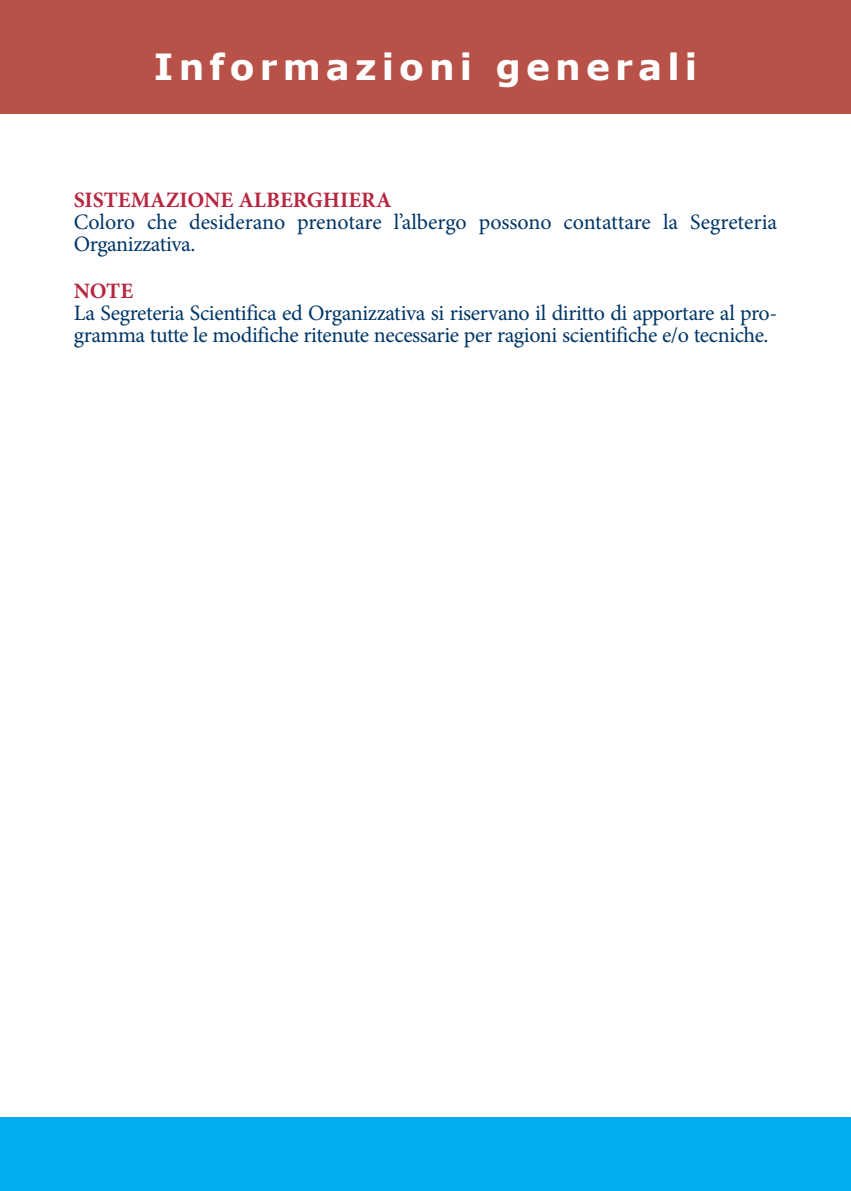
<style>
.page{position:relative;width:851px;height:1191px;background:#fff}
.page>*{position:absolute;margin:0;border:0;box-sizing:border-box;transform-origin:0 0}
.t1{font:700 36px "Verdana";letter-spacing:.14em;color:#fff}
.t2{font:22px/22px "Minion Pro";letter-spacing:-.02em;color:#003667}
.t3{font:700 22px "Minion Pro";color:#b62841}
</style>
<div class="page">
<div style="left:0;top:0;width:850px;height:113px;background:#b85147"></div>
<div style="left:0;top:1117px;width:850px;height:74px;background:#00aeef"></div>
<h1 class="t1" style="left:154px;top:44px;width:544px">Informazioni generali</h1>
<p class="t3" style="left:74px;top:191px;width:319px">SISTEMAZIONE ALBERGHIERA</p>
<p class="t2" style="left:74px;top:213px;width:704px">Coloro che desiderano prenotare l’albergo possono contattare la Segreteria<br>Organizzativa.</p>
<p class="t3" style="left:74px;top:283px;width:61px">NOTE</p>
<p class="t2" style="left:74px;top:304px;width:704px">La Segreteria Scientifica ed Organizzativa si riservano il diritto di apportare al pro&shy;gramma tutte le modifiche ritenute necessarie per ragioni scientifiche e/o tecniche.</p>
</div>
